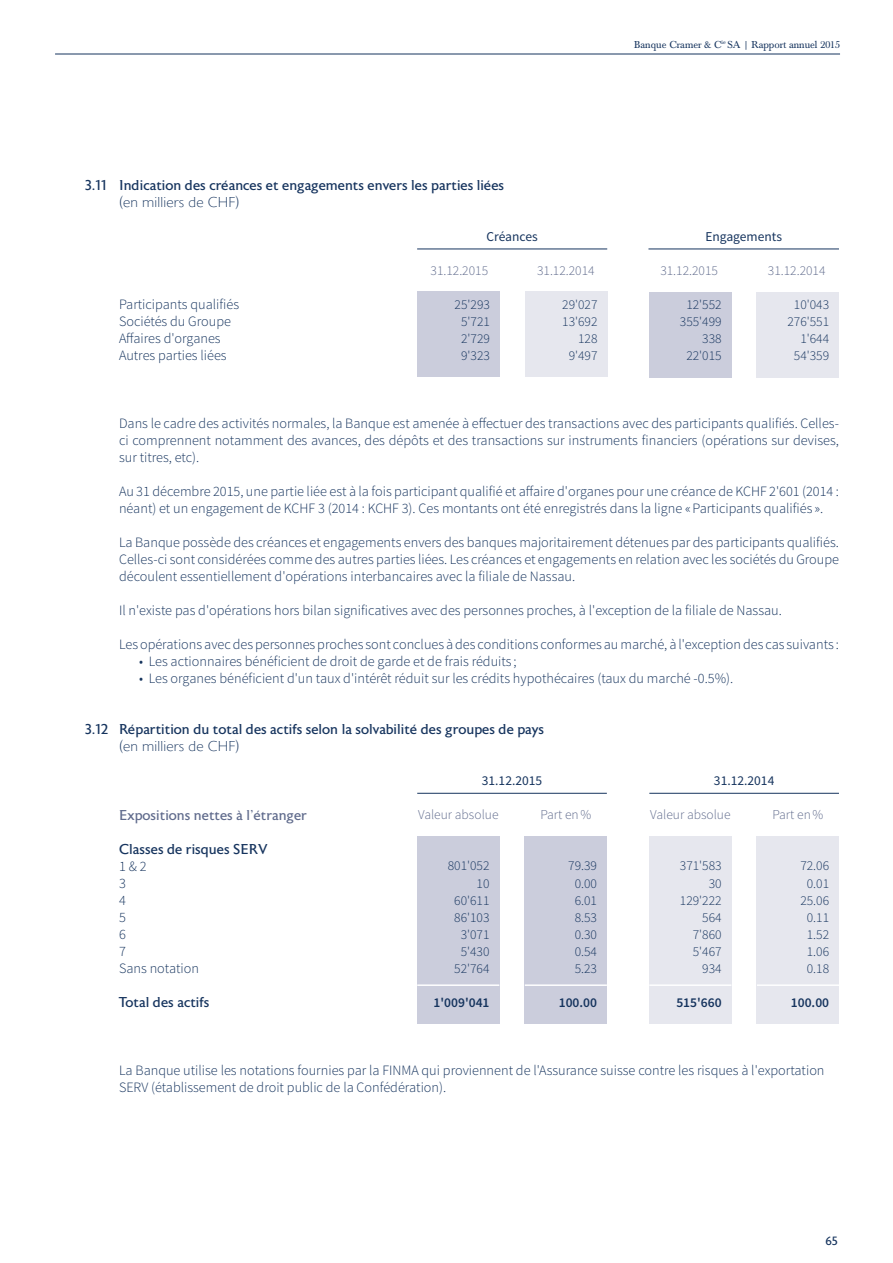
<style>
.page{position:relative;width:893px;height:1263px;background:#fff}
.page>*{position:absolute;margin:0;border:0;box-sizing:border-box;transform-origin:0 0}
.t1{font:300 14.25px/17px "Source Sans Pro";color:#16345e}
.t2{font:14.25px "Astoria";color:#16345e}
.t3{font:200 14.25px "Astoria";color:#16345e}
.t4{font:14.25px "Astoria";color:#616c8d}
.t5{font:300 13.5px/17px "Source Sans Pro";color:#16345e;text-align:right}
.t6{font:300 13.5px "Source Sans Pro";color:#616c8d}
.t7{font:13.5px "Source Sans Pro";color:#16345e}
.t8{font:600 13.5px "Source Sans Pro";color:#16345e}
.t9{font:12px "Astoria";color:#16345e}
.t10{font:10.5px "Baskerville";color:#16345e}
</style>
<div class="page">
<hr style="left:55px;top:54px;width:785px;height:1px;background:#16345e">
<hr style="left:417px;top:249px;width:190px;height:1px;background:#16345e">
<hr style="left:648px;top:249px;width:191px;height:1px;background:#16345e">
<div style="left:418px;top:292px;width:82px;height:85px;background:#cbcddc"></div>
<div style="left:525px;top:292px;width:82px;height:85px;background:#e6e7ee"></div>
<div style="left:649px;top:292px;width:82px;height:85px;background:#cbcddc"></div>
<div style="left:757px;top:292px;width:82px;height:85px;background:#e6e7ee"></div>
<hr style="left:649px;top:793px;width:190px;height:1px;background:#16345e">
<div style="left:417px;top:836px;width:82px;height:187px;background:#cbcddc"></div>
<hr style="left:417px;top:984px;width:82px;height:2px;background:#fff">
<div style="left:525px;top:836px;width:82px;height:187px;background:#cbcddc"></div>
<hr style="left:525px;top:984px;width:82px;height:2px;background:#fff">
<div style="left:649px;top:836px;width:82px;height:187px;background:#e6e7ee"></div>
<hr style="left:649px;top:984px;width:82px;height:2px;background:#fff">
<div style="left:757px;top:836px;width:82px;height:187px;background:#e6e7ee"></div>
<hr style="left:757px;top:984px;width:82px;height:2px;background:#fff">
<hr style="left:417px;top:793px;width:190px;height:1px;background:#16345e">
<p class="t2" style="left:85px;top:178px;width:421px">3.11 Indication des créances et engagements envers les parties liées</p>
<p class="t3" style="left:119px;top:195px;width:122px">(en milliers de CHF)</p>
<p class="t10" style="left:634px;top:38px;width:207px">Banque Cramer &amp; C<sup>ie</sup> SA | Rapport annuel 2015</p>
<p class="t7" style="left:487px;top:228px;width:53px">Créances</p>
<p class="t7" style="left:705px;top:228px;width:78px">Engagements</p>
<p class="t1" style="left:119px;top:296px;width:122px">Participants qualifiés<br>Sociétés du Groupe<br>Affaires d'organes<br>Autres parties liées</p>
<p class="t6" style="left:430px;top:262px;width:59px">31.12.2015</p>
<p class="t6" style="left:537px;top:262px;width:59px">31.12.2014</p>
<p class="t6" style="left:660px;top:262px;width:59px">31.12.2015</p>
<p class="t6" style="left:768px;top:262px;width:59px">31.12.2014</p>
<p class="t5" style="left:455px;top:296px;width:37px;text-align:center">25'293<br>5'721<br>2'729<br>9'323</p>
<p class="t5" style="left:562px;top:296px;width:37px">29'027<br>13'692<br>128<br>9'497</p>
<p class="t5" style="left:680px;top:296px;width:43px">12'552<br>355'499<br>338<br>22'015</p>
<p class="t5" style="left:787px;top:296px;width:43px">10'043<br>276'551<br>1'644<br>54'359</p>
<p class="t1" style="left:119px;top:415px;width:721px;text-align:justify">Dans le cadre des activités normales, la Banque est amenée à effectuer des transactions avec des participants qualifiés. Celles&shy;ci comprennent notamment des avances, des dépôts et des transactions sur instruments financiers (opérations sur devises, sur titres, etc).</p>
<p class="t1" style="left:119px;top:483px;width:721px">Au 31 décembre 2015, une partie liée est à la fois participant qualifié et affaire d'organes pour une créance de KCHF 2'601 (2014 : néant) et un engagement de KCHF 3 (2014 : KCHF 3). Ces montants ont été enregistrés dans la ligne «Participants qualifiés ».</p>
<p class="t1" style="left:119px;top:534px;width:721px;text-align:justify">La Banque possède des créances et engagements envers des banques majoritairement détenues par des participants qualifiés.<br>Celles-ci sont considérées comme des autres parties liées. Les créances et engagements en relation avec les sociétés du Groupe découlent essentiellement d'opérations interbancaires avec la filiale de Nassau.</p>
<p class="t1" style="left:119px;top:602px;width:664px">Il n'existe pas d'opérations hors bilan significatives avec des personnes proches, à l'exception de la filiale de Nassau.</p>
<p class="t1" style="left:119px;top:636px;width:721px">Les opérations avec des personnes proches sont conclues à des conditions conformes au marché, à l'exception des cas suivants :</p>
<p class="t1" style="left:139px;top:653px;width:379px">• Les actionnaires bénéficient de droit de garde et de frais réduits ;</p>
<p class="t1" style="left:139px;top:670px;width:596px">• Les organes bénéficient d'un taux d'intérêt réduit sur les crédits hypothécaires (taux du marché -0.5%).</p>
<p class="t2" style="left:85px;top:722px;width:461px">3.12 Répartition du total des actifs selon la solvabilité des groupes de pays</p>
<p class="t3" style="left:119px;top:739px;width:122px">(en milliers de CHF)</p>
<p class="t4" style="left:119px;top:807px;width:189px">Expositions nettes à l'étranger</p>
<p class="t2" style="left:119px;top:841px;width:150px">Classes de risques SERV</p>
<p class="t1" style="left:119px;top:857px;width:81px">1 &amp; 2<br>3<br>4<br>5<br>6<br>7<br>Sans notation</p>
<p class="t2" style="left:119px;top:994px;width:92px">Total des actifs</p>
<p class="t7" style="left:482px;top:772px;width:62px">31.12.2015</p>
<p class="t7" style="left:714px;top:772px;width:62px">31.12.2014</p>
<p class="t6" style="left:418px;top:807px;width:82px">Valeur absolue</p>
<p class="t6" style="left:540px;top:807px;width:52px">Part en%</p>
<p class="t6" style="left:650px;top:807px;width:82px">Valeur absolue</p>
<p class="t6" style="left:772px;top:807px;width:52px">Part en%</p>
<p class="t5" style="left:448px;top:858px;width:43px">801'052<br>10<br>60'611<br>86'103<br>3'071<br>5'430<br>52'764</p>
<p class="t8" style="left:434px;top:993px;width:57px">1'009'041</p>
<p class="t5" style="left:568px;top:858px;width:30px;text-align:center">79.39<br>0.00<br>6.01<br>8.53<br>0.30<br>0.54<br>5.23</p>
<p class="t8" style="left:559px;top:993px;width:40px">100.00</p>
<p class="t5" style="left:680px;top:858px;width:43px">371'583<br>30<br>129'222<br>564<br>7'860<br>5'467<br>934</p>
<p class="t8" style="left:676px;top:993px;width:47px">515'660</p>
<p class="t5" style="left:800px;top:858px;width:30px;text-align:center">72.06<br>0.01<br>25.06<br>0.11<br>1.52<br>1.06<br>0.18</p>
<p class="t8" style="left:791px;top:993px;width:40px">100.00</p>
<p class="t1" style="left:119px;top:1061px;width:707px">La Banque utilise les notations fournies par la FINMA qui proviennent de l'Assurance suisse contre les risques à l'exportation<br>SERV (établissement de droit public de la Confédération).</p>
<p class="t9" style="left:825px;top:1234px;width:14px">65</p>
</div>
